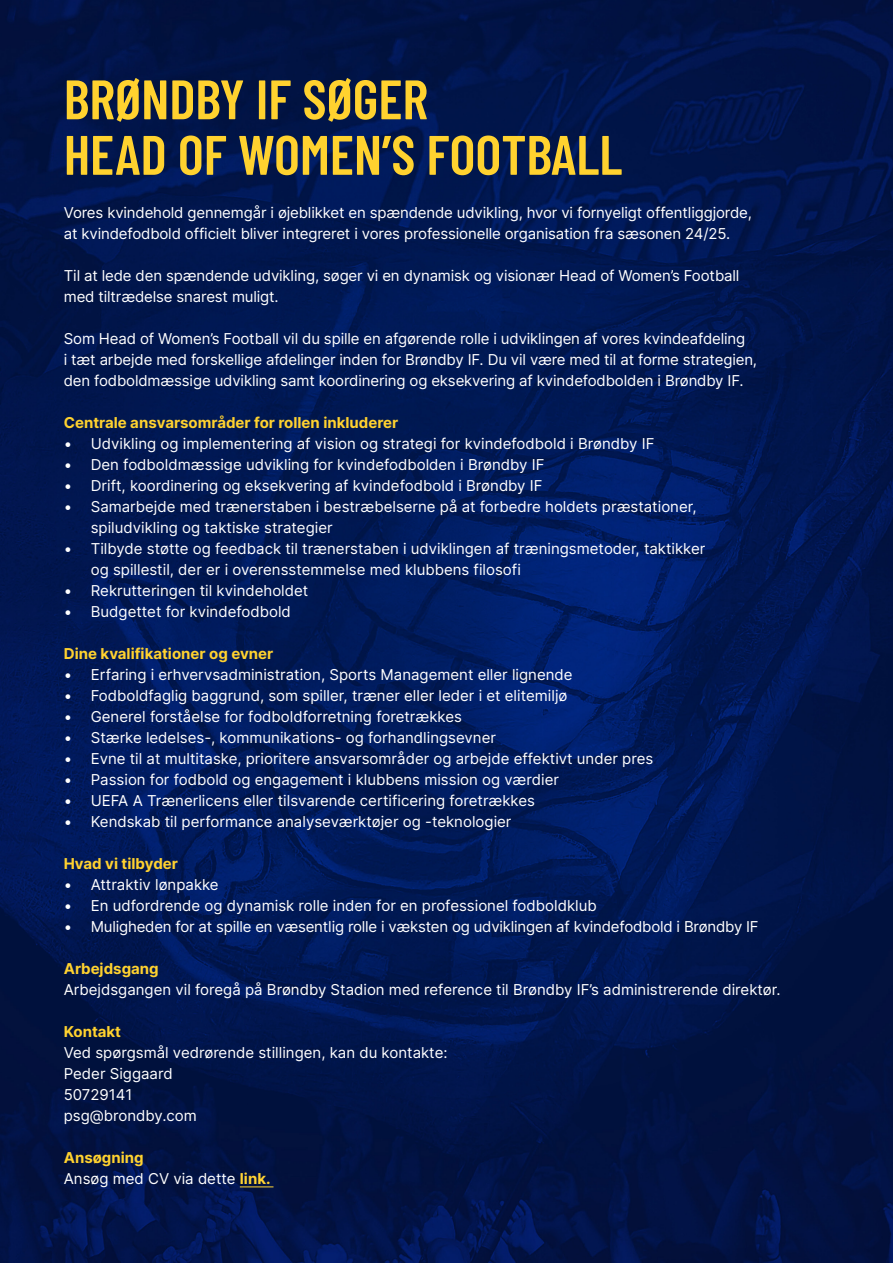
<style>
.page{position:relative;width:893px;height:1263px;background:#fff}
.page>*{position:absolute;margin:0;border:0;box-sizing:border-box;transform-origin:0 0}
.t1{font:600 55.5px/55.5px "Barlow Condensed";color:#ffd22f}
.t2{font:15px/21px "Inter";color:#fff}
.t3{font:700 15px "Inter";color:#ffd22f}
.s1{font-weight:700;color:#ffd333}
</style>
<div class="page">
<img style="left:0;top:0;width:893px;height:1263px">
<hr style="left:240px;top:1186px;width:33px;height:1px;background:#ffd333">
<p class="t1" style="left:64px;top:68px;width:560px">BRØNDBY IF SØGER<br>HEAD OF WOMEN’S FOOTBALL</p>
<p class="t2" style="left:64px;top:202px;width:690px">Vores kvindehold gennemgår i øjeblikket en spændende udvikling, hvor vi fornyeligt offentliggjorde, at kvindefodbold officielt bliver integreret i vores professionelle organisation fra sæsonen 24/25.</p>
<p class="t2" style="left:64px;top:265px;width:677px">Til at lede den spændende udvikling, søger vi en dynamisk og visionær Head of Women’s Football med tiltrædelse snarest muligt.</p>
<p class="t2" style="left:64px;top:328px;width:695px">Som Head of Women’s Football vil du spille en afgørende rolle i udviklingen af vores kvindeafdeling<br>i tæt arbejde med forskellige afdelinger inden for Brøndby IF. Du vil være med til at forme strategien, den fodboldmæssige udvikling samt koordinering og eksekvering af kvindefodbolden i Brøndby IF.</p>
<p class="t3" style="left:64px;top:412px;width:336px">Centrale ansvarsområder for rollen inkluderer</p>
<p class="t2" style="left:64px;top:433px;width:592px">• Udvikling og implementering af vision og strategi for kvindefodbold i Brøndby IF</p>
<p class="t2" style="left:64px;top:454px;width:482px">• Den fodboldmæssige udvikling for kvindefodbolden i Brøndby IF</p>
<p class="t2" style="left:64px;top:475px;width:480px">• Drift, koordinering og eksekvering af kvindefodbold i Brøndby IF</p>
<p class="t2" style="left:91px;top:496px;width:607px;text-indent:-27px">• Samarbejde med trænerstaben i bestræbelserne på at forbedre holdets præstationer, spiludvikling og taktiske strategier</p>
<p class="t2" style="left:91px;top:538px;width:616px;text-indent:-27px">• Tilbyde støtte og feedback til trænerstaben i udviklingen af træningsmetoder, taktikker og spillestil, der er i overensstemmelse med klubbens filosofi</p>
<p class="t2" style="left:64px;top:580px;width:246px">• Rekrutteringen til kvindeholdet</p>
<p class="t2" style="left:64px;top:601px;width:229px">• Budgettet for kvindefodbold</p>
<p class="t3" style="left:64px;top:643px;width:211px">Dine kvalifikationer og evner</p>
<p class="t2" style="left:64px;top:664px;width:510px">• Erfaring i erhvervsadministration, Sports Management eller lignende</p>
<p class="t2" style="left:64px;top:685px;width:505px">• Fodboldfaglig baggrund, som spiller, træner eller leder i et elitemiljø</p>
<p class="t2" style="left:64px;top:706px;width:400px">• Generel forståelse for fodboldforretning foretrækkes</p>
<p class="t2" style="left:64px;top:727px;width:434px">• Stærke ledelses-, kommunikations- og forhandlingsevner</p>
<p class="t2" style="left:64px;top:748px;width:591px">• Evne til at multitaske, prioritere ansvarsområder og arbejde effektivt under pres</p>
<p class="t2" style="left:64px;top:769px;width:497px">• Passion for fodbold og engagement i klubbens mission og værdier</p>
<p class="t2" style="left:64px;top:790px;width:473px">• UEFA A Trænerlicens eller tilsvarende certificering foretrækkes</p>
<p class="t2" style="left:64px;top:811px;width:449px">• Kendskab til performance analyseværktøjer og -teknologier</p>
<p class="t3" style="left:64px;top:853px;width:116px">Hvad vi tilbyder</p>
<p class="t2" style="left:64px;top:874px;width:156px">• Attraktiv lønpakke</p>
<p class="t2" style="left:64px;top:895px;width:534px">• En udfordrende og dynamisk rolle inden for en professionel fodboldklub</p>
<p class="t2" style="left:64px;top:916px;width:696px">• Muligheden for at spille en væsentlig rolle i væksten og udviklingen af kvindefodbold i Brøndby IF</p>
<p class="t3" style="left:64px;top:958px;width:96px">Arbejdsgang</p>
<p class="t2" style="left:64px;top:979px;width:718px">Arbejdsgangen vil foregå på Brøndby Stadion med reference til Brøndby IF’s administrerende direktør.</p>
<p class="t3" style="left:64px;top:1021px;width:59px">Kontakt</p>
<p class="t2" style="left:64px;top:1042px;width:385px">Ved spørgsmål vedrørende stillingen, kan du kontakte:</p>
<p class="t2" style="left:64px;top:1063px;width:110px">Peder Siggaard</p>
<p class="t2" style="left:64px;top:1084px;width:70px">50729141</p>
<p class="t2" style="left:64px;top:1105px;width:135px">psg@brondby.com</p>
<p class="t3" style="left:64px;top:1147px;width:81px">Ansøgning</p>
<p class="t2" style="left:64px;top:1168px;width:208px">Ansøg med CV via dette <span class="s1">link.</span></p>
</div>
